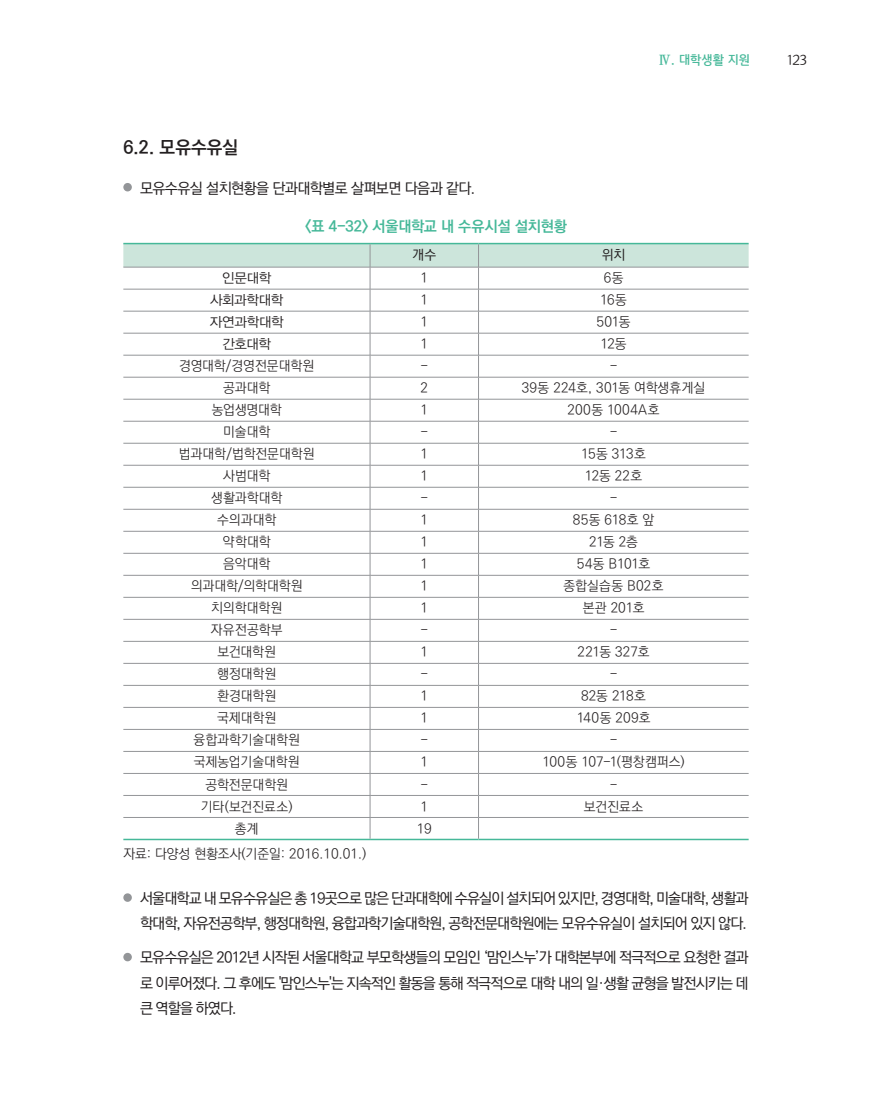
<style>
.page{position:relative;width:872px;height:1106px;background:#fff}
.page>*{position:absolute;margin:0;border:0;box-sizing:border-box;transform-origin:0 0}
.t1{font:700 18px "Ko Pub Dotum";color:#231f20}
.t2{font:500 15px/25.5px "Ko Pub Dotum";letter-spacing:-.06em;color:#231f20}
.t3{font:500 15px "Ko Pub Dotum";letter-spacing:-.04em;color:#231f20}
.t4{font:700 15px "Ko Pub Dotum";letter-spacing:-.01em;color:#46b899}
.t5{font:300 13.5px "Ko Pub Dotum";color:#231f20}
.t6{font:13.5px "YDIYGO320";letter-spacing:-.02em;color:#231f20}
.t7{font:300 13.5px "Ko Pub Dotum";letter-spacing:.035em;color:#231f20}
.t8{font:13.5px "Hyundai Dept B";color:#46b899}
.t9{font:300 13.5px "Ko Pub Dotum";letter-spacing:-.025em;color:#231f20}
.t10{font:500 13.5px "Ko Pub Dotum";color:#231f20}
.t11{font:300 13.5px "Auction Gothic";color:#231f20}
.s1{font-family:"Ko Pub Batang";font-weight:700}
</style>
<div class="page">
<div style="left:123px;top:183px;width:9px;height:8px;background:#939598;border-radius:50%"></div>
<div style="left:123px;top:893px;width:9px;height:8px;background:#939598;border-radius:50%"></div>
<hr style="left:123px;top:838px;width:247px;height:2px;background:#46b899">
<hr style="left:370px;top:838px;width:108px;height:2px;background:#46b899">
<hr style="left:478px;top:838px;width:270px;height:2px;background:#46b899">
<svg style="left:123px;top:243px;width:625px;height:595px"></svg>
<div style="left:123px;top:952px;width:9px;height:9px;background:#939598;border-radius:50%"></div>
<p class="t1" style="left:123px;top:138px;width:116px">6.2. 모유수유실</p>
<p class="t3" style="left:140px;top:180px;width:337px">모유수유실 설치현황을 단과대학별로 살펴보면 다음과 같다.</p>
<p class="t4" style="left:305px;top:219px;width:263px">&lt;표 4-32&gt; 서울대학교 내 수유시설 설치현황</p>
<p class="t10" style="left:412px;top:248px;width:25px">개수</p>
<p class="t10" style="left:602px;top:248px;width:25px">위치</p>
<p class="t8" style="left:659px;top:53px;width:93px"><span class="s1">Ⅳ.</span> 대학생활 지원</p>
<p class="t11" style="left:787px;top:53px;width:21px">123</p>
<p class="t6" style="left:222px;top:271px;width:50px">인문대학</p>
<p class="t5" style="left:420px;top:271px;width:9px">1</p>
<p class="t5" style="left:603px;top:271px;width:21px">6동</p>
<p class="t6" style="left:210px;top:293px;width:75px">사회과학대학</p>
<p class="t5" style="left:420px;top:293px;width:9px">1</p>
<p class="t5" style="left:600px;top:293px;width:28px">16동</p>
<p class="t6" style="left:210px;top:315px;width:75px">자연과학대학</p>
<p class="t5" style="left:420px;top:315px;width:9px">1</p>
<p class="t5" style="left:596px;top:315px;width:36px">501동</p>
<p class="t6" style="left:222px;top:337px;width:50px">간호대학</p>
<p class="t5" style="left:420px;top:337px;width:9px">1</p>
<p class="t5" style="left:600px;top:337px;width:27px">12동</p>
<p class="t5" style="left:179px;top:359px;width:137px">경영대학/경영전문대학원</p>
<p class="t5" style="left:420px;top:359px;width:9px">-</p>
<p class="t5" style="left:609px;top:359px;width:9px">-</p>
<p class="t5" style="left:223px;top:381px;width:49px">공과대학</p>
<p class="t5" style="left:420px;top:381px;width:9px">2</p>
<p class="t5" style="left:522px;top:381px;width:185px">39동 224호, 301동 여학생휴게실</p>
<p class="t5" style="left:212px;top:403px;width:71px">농업생명대학</p>
<p class="t5" style="left:420px;top:403px;width:9px">1</p>
<p class="t7" style="left:567px;top:403px;width:94px">200동 1004A호</p>
<p class="t5" style="left:223px;top:425px;width:49px">미술대학</p>
<p class="t5" style="left:420px;top:425px;width:9px">-</p>
<p class="t5" style="left:609px;top:425px;width:9px">-</p>
<p class="t5" style="left:179px;top:447px;width:137px">법과대학/법학전문대학원</p>
<p class="t5" style="left:420px;top:447px;width:9px">1</p>
<p class="t5" style="left:581px;top:447px;width:66px">15동 313호</p>
<p class="t5" style="left:223px;top:469px;width:49px">사범대학</p>
<p class="t5" style="left:420px;top:469px;width:9px">1</p>
<p class="t5" style="left:585px;top:469px;width:59px">12동 22호</p>
<p class="t5" style="left:211px;top:491px;width:72px">생활과학대학</p>
<p class="t5" style="left:420px;top:491px;width:9px">-</p>
<p class="t5" style="left:609px;top:491px;width:9px">-</p>
<p class="t5" style="left:217px;top:513px;width:61px">수의과대학</p>
<p class="t5" style="left:420px;top:513px;width:9px">1</p>
<p class="t5" style="left:573px;top:513px;width:83px">85동 618호 앞</p>
<p class="t5" style="left:223px;top:535px;width:49px">약학대학</p>
<p class="t5" style="left:420px;top:535px;width:9px">1</p>
<p class="t5" style="left:589px;top:535px;width:50px">21동 2층</p>
<p class="t5" style="left:223px;top:557px;width:49px">음악대학</p>
<p class="t5" style="left:420px;top:557px;width:9px">1</p>
<p class="t9" style="left:577px;top:557px;width:75px">54동 B101호</p>
<p class="t5" style="left:191px;top:579px;width:113px">의과대학/의학대학원</p>
<p class="t5" style="left:420px;top:579px;width:9px">1</p>
<p class="t5" style="left:563px;top:579px;width:102px">종합실습동 B02호</p>
<p class="t5" style="left:211px;top:601px;width:72px">치의학대학원</p>
<p class="t5" style="left:420px;top:601px;width:9px">1</p>
<p class="t5" style="left:582px;top:601px;width:63px">본관 201호</p>
<p class="t5" style="left:211px;top:623px;width:73px">자유전공학부</p>
<p class="t5" style="left:420px;top:623px;width:9px">-</p>
<p class="t5" style="left:609px;top:623px;width:9px">-</p>
<p class="t5" style="left:217px;top:645px;width:60px">보건대학원</p>
<p class="t5" style="left:420px;top:645px;width:9px">1</p>
<p class="t5" style="left:577px;top:645px;width:74px">221동 327호</p>
<p class="t5" style="left:217px;top:667px;width:60px">행정대학원</p>
<p class="t5" style="left:420px;top:667px;width:9px">-</p>
<p class="t5" style="left:609px;top:667px;width:9px">-</p>
<p class="t5" style="left:217px;top:689px;width:60px">환경대학원</p>
<p class="t5" style="left:420px;top:689px;width:9px">1</p>
<p class="t5" style="left:581px;top:689px;width:66px">82동 218호</p>
<p class="t5" style="left:217px;top:711px;width:60px">국제대학원</p>
<p class="t5" style="left:420px;top:711px;width:9px">1</p>
<p class="t5" style="left:576px;top:711px;width:75px">140동 209호</p>
<p class="t5" style="left:194px;top:733px;width:108px">융합과학기술대학원</p>
<p class="t5" style="left:420px;top:733px;width:9px">-</p>
<p class="t5" style="left:609px;top:733px;width:9px">-</p>
<p class="t5" style="left:194px;top:755px;width:107px">국제농업기술대학원</p>
<p class="t5" style="left:420px;top:755px;width:9px">1</p>
<p class="t5" style="left:542px;top:755px;width:144px">100동 107-1(평창캠퍼스)</p>
<p class="t5" style="left:205px;top:777px;width:84px">공학전문대학원</p>
<p class="t5" style="left:201px;top:799px;width:93px">기타(보건진료소)</p>
<p class="t5" style="left:420px;top:799px;width:9px">1</p>
<p class="t5" style="left:584px;top:799px;width:61px">보건진료소</p>
<p class="t5" style="left:235px;top:821px;width:25px">총계</p>
<p class="t5" style="left:417px;top:821px;width:16px">19</p>
<p class="t5" style="left:123px;top:846px;width:244px">자료: 다양성 현황조사(기준일: 2016.10.01.)</p>
<p class="t2" style="left:140px;top:886px;width:610px">서울대학교 내 모유수유실은 총 19곳으로 많은 단과대학에 수유실이 설치되어 있지만, 경영대학, 미술대학, 생활과 학대학, 자유전공학부, 행정대학원, 융합과학기술대학원, 공학전문대학원에는 모유수유실이 설치되어 있지 않다.</p>
<p class="t2" style="left:140px;top:945px;width:610px;text-align:justify">모유수유실은 2012년 시작된 서울대학교 부모학생들의 모임인 ‘맘인스누’가 대학본부에 적극적으로 요청한 결과 로 이루어졌다. 그 후에도 '맘인스누'는 지속적인 활동을 통해 적극적으로 대학 내의 일·생활 균형을 발전시키는 데 큰 역할을 하였다.</p>
</div>
